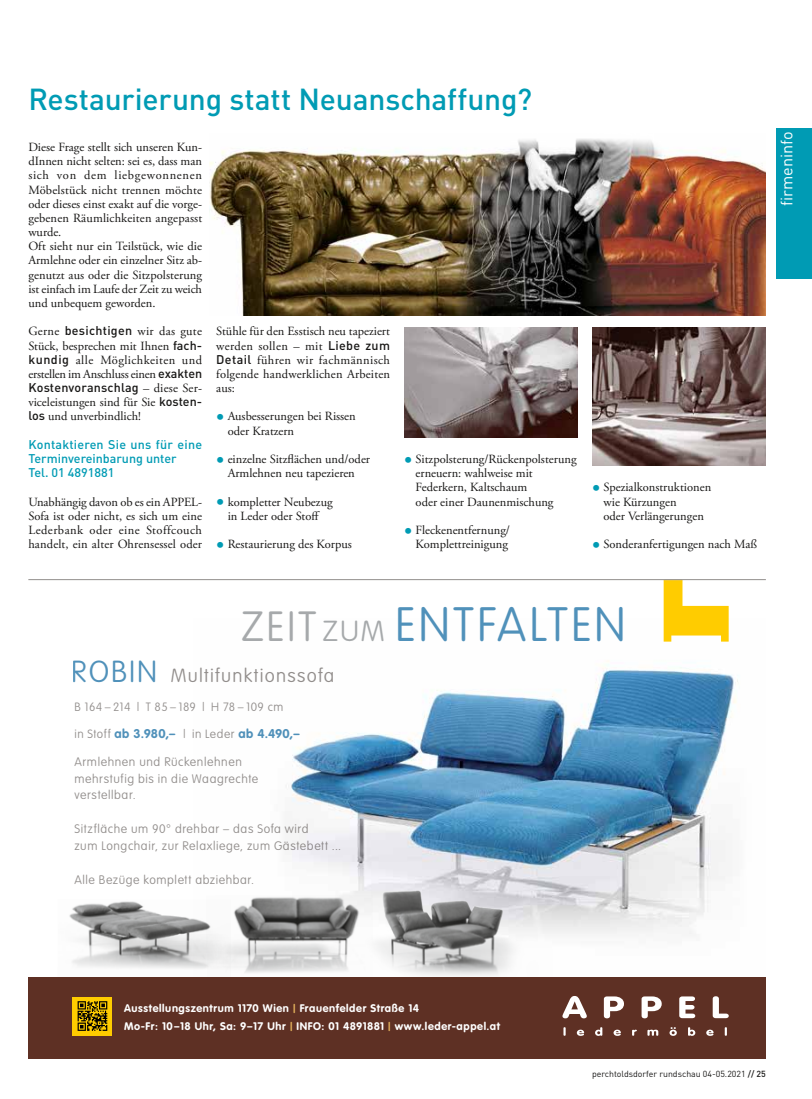
<style>
.page{position:relative;width:812px;height:1099px;background:#fff}
.page>*{position:absolute;margin:0;border:0;box-sizing:border-box;transform-origin:0 0}
.t1{font:100 47.5px "VAG Rounded";letter-spacing:.055em;color:#5091ba}
.Head_18pt{font:500 30px "DINOT";letter-spacing:-.005em;color:#009bb4}
.t2{font:100 18.75px "VAG Rounded";letter-spacing:.07em;color:#938f8d}
.t3{font:16.25px "DINOT";color:#fff}
.FT{font:12.5px/14.1px "Adobe Garamond Pro";color:#181716;text-align:justify}
.FT_AZ{font:500 12.5px/14.1px "DINOT";color:#009bb4}
.t4{font:700 12.5px "VAG Rounded";letter-spacing:.025em;color:#5091ba}
.t5{font:100 12.25px/16.9px "VAG Rounded";letter-spacing:.05em;color:#938f8d}
.t6{font:100 11.88px "VAG Rounded";letter-spacing:.025em;color:#938f8d}
.t7{font:700 10.88px/17.5px "VAG Rounded";letter-spacing:.055em;color:#fff}
.t8{font:8.75px "DINOT";color:#181716}
.s1{font-family:"DINOT";font-weight:500}
.s2{font-size:21.25px;color:#009bb4}
.s3{font-size:41.5px;color:#a6a9ab}
.s4{font-size:28.5px;color:#a6a9ab}
.s5{font-size:30px;color:#5091ba}
.s6{font-weight:100;font-size:11.88px;color:#938f8d}
.s7{font-weight:900;font-size:12px;color:#e8b75e}
.s8{font-weight:500}
</style>
<div class="page">
<img style="left:291px;top:619px;width:447px;height:315px">
<img style="left:231px;top:894px;width:134px;height:79px">
<img style="left:365px;top:882px;width:187px;height:94px">
<img style="left:69px;top:901px;width:162px;height:68px">
<div style="left:28px;top:977px;width:737px;height:81px;background:#5e3024"></div>
<svg style="left:562px;top:996px;width:24px;height:22px"></svg>
<svg style="left:603px;top:996px;width:21px;height:22px"></svg>
<svg style="left:641px;top:996px;width:20px;height:22px"></svg>
<svg style="left:679px;top:996px;width:16px;height:22px"></svg>
<svg style="left:712px;top:996px;width:16px;height:22px"></svg>
<svg style="left:563px;top:1027px;width:2px;height:8px"></svg>
<svg style="left:576px;top:1029px;width:8px;height:6px"></svg>
<svg style="left:595px;top:1027px;width:7px;height:8px"></svg>
<svg style="left:613px;top:1029px;width:7px;height:6px"></svg>
<svg style="left:632px;top:1029px;width:4px;height:6px"></svg>
<svg style="left:647px;top:1029px;width:11px;height:6px"></svg>
<svg style="left:669px;top:1027px;width:7px;height:8px"></svg>
<svg style="left:688px;top:1027px;width:7px;height:8px"></svg>
<svg style="left:706px;top:1029px;width:7px;height:6px"></svg>
<svg style="left:724px;top:1027px;width:2px;height:8px"></svg>
<svg style="left:663px;top:580px;width:65px;height:61px"></svg>
<div style="left:73px;top:996px;width:39px;height:39px;background:#fc0"></div>
<svg style="left:77px;top:1001px;width:31px;height:30px"></svg>
<svg style="left:78px;top:1001px;width:29px;height:29px"></svg>
<img style="left:209px;top:139px;width:556px;height:176px">
<img style="left:404px;top:327px;width:174px;height:110px">
<img style="left:592px;top:327px;width:173px;height:138px">
<hr style="left:28px;top:579px;width:737px;height:1px;background:#938f8d">
<div style="left:776px;top:128px;width:35px;height:151px;background:#009bb4"></div>
<p class="Head_18pt" style="left:28px;top:79px;width:505px">Restaurierung statt Neuanschaffung?</p>
<p class="FT" style="left:28px;top:140px;width:175px">Diese Frage stellt sich unseren Kun&shy;dInnen nicht selten: sei es, dass man sich von dem liebgewonnenen Möbelstück nicht trennen möchte oder dieses einst exakt auf die vorge&shy;gebenen Räumlichkeiten angepasst wurde.</p>
<p class="FT" style="left:28px;top:240px;width:175px">Oft sieht nur ein Teilstück, wie die Armlehne oder ein einzelner Sitz ab&shy;genutzt aus oder die Sitzpolsterung ist einfach im Laufe der Zeit zu weich und unbequem geworden.</p>
<p class="FT" style="left:28px;top:325px;width:175px">Gerne <span class="s1">besichtigen</span> wir das gute Stück, besprechen mit Ihnen <span class="s1">fach&shy;kundig</span> alle Möglichkeiten und erstellen im Anschluss einen <span class="s1">exakten Kostenvoranschlag</span> – diese Ser&shy;viceleistungen sind für Sie <span class="s1">kosten&shy;los</span> und unverbindlich!</p>
<p class="FT_AZ" style="left:28px;top:436px;width:175px">Kontaktieren Sie uns für eine<br>Terminvereinbarung unter</p>
<p class="FT_AZ" style="left:28px;top:465px;width:88px">Tel. 01 4891881</p>
<p class="FT" style="left:28px;top:495px;width:175px">Unabhängig davon ob es ein APPEL-Sofa ist oder nicht, es sich um eine Lederbank oder eine Stoffcouch handelt, ein alter Ohrensessel oder</p>
<p class="FT" style="left:216px;top:325px;width:175px">Stühle für den Esstisch neu tapeziert werden sollen – mit <span class="s1">Liebe zum Detail</span> führen wir fachmännisch folgende handwerklichen Arbeiten aus:</p>
<p class="FT" style="left:228px;top:410px;width:130px;text-indent:-11px"><span class="s2">•</span> Ausbesserungen bei Rissen oder Kratzern</p>
<p class="FT" style="left:216px;top:452px;width:155px;text-align:center"><span class="s2">•</span> einzelne Sitzflächen und/oder<br>Armlehnen neu tapezieren</p>
<p class="FT" style="left:216px;top:495px;width:118px;text-align:center"><span class="s2">•</span> kompletter Neubezug in Leder oder Stoff</p>
<p class="FT" style="left:216px;top:537px;width:137px"><span class="s2">•</span> Restaurierung des Korpus</p>
<p class="FT" style="left:415px;top:452px;width:162px;text-align:left;text-indent:-11px"><span class="s2">•</span> Sitzpolsterung/Rückenpolsterung erneuern: wahlweise mit<br>Federkern, Kaltschaum<br>oder einer Daunenmischung</p>
<p class="FT" style="left:404px;top:523px;width:107px;text-align:right"><span class="s2">•</span> Fleckenentfernung/<br>Komplettreinigung</p>
<p class="FT" style="left:603px;top:481px;width:109px;text-align:left;text-indent:-11px"><span class="s2">•</span> Spezialkonstruktionen wie Kürzungen<br>oder Verlängerungen</p>
<p class="FT" style="left:592px;top:537px;width:166px"><span class="s2">•</span> Sonderanfertigungen nach Maß</p>
<h1 class="t1" style="left:241px;top:597px;width:386px"><span class="s3">ZEIT</span> <span class="s4">ZUM</span> ENTFALTEN</h1>
<h3 class="t2" style="left:72px;top:664px;width:264px"><span class="s5">ROBIN</span> Multifunktionssofa</h3>
<p class="t6" style="left:74px;top:700px;width:210px">B 164 – 214 | T 85 – 189 | H 78 – 109 cm</p>
<p class="t4" style="left:74px;top:726px;width:226px"><span class="s6">in Stoff</span> ab 3.980,– <span class="s6">| in Leder</span> ab 4.490,–</p>
<p class="t5" style="left:74px;top:753px;width:185px">Armlehnen und Rückenlehnen mehrstufig bis in die Waagrechte verstellbar.</p>
<p class="t5" style="left:74px;top:820px;width:268px">Sitzfläche um 90° drehbar – das Sofa wird<br>zum Longchair, zur Relaxliege, zum Gästebett ...</p>
<p class="t5" style="left:74px;top:871px;width:181px">Alle Bezüge komplett abziehbar.</p>
<h3 class="t3" style="left:775px;top:206px;width:76px;rotate:-90deg">firmeninfo</h3>
<p class="t7" style="left:124px;top:999px;width:377px">Ausstellungszentrum 1170 Wien <span class="s7">|</span> Frauenfelder Straße 14<br>Mo-Fr: 10–18 Uhr, Sa: 9–17 Uhr <span class="s7">|</span> INFO: 01 4891881 <span class="s7">|</span> www.leder-appel.at</p>
<p class="t8" style="left:592px;top:1068px;width:175px">perchtoldsdorfer rundschau 04-05.2021 <span class="s8">// 25</span></p>
</div>
